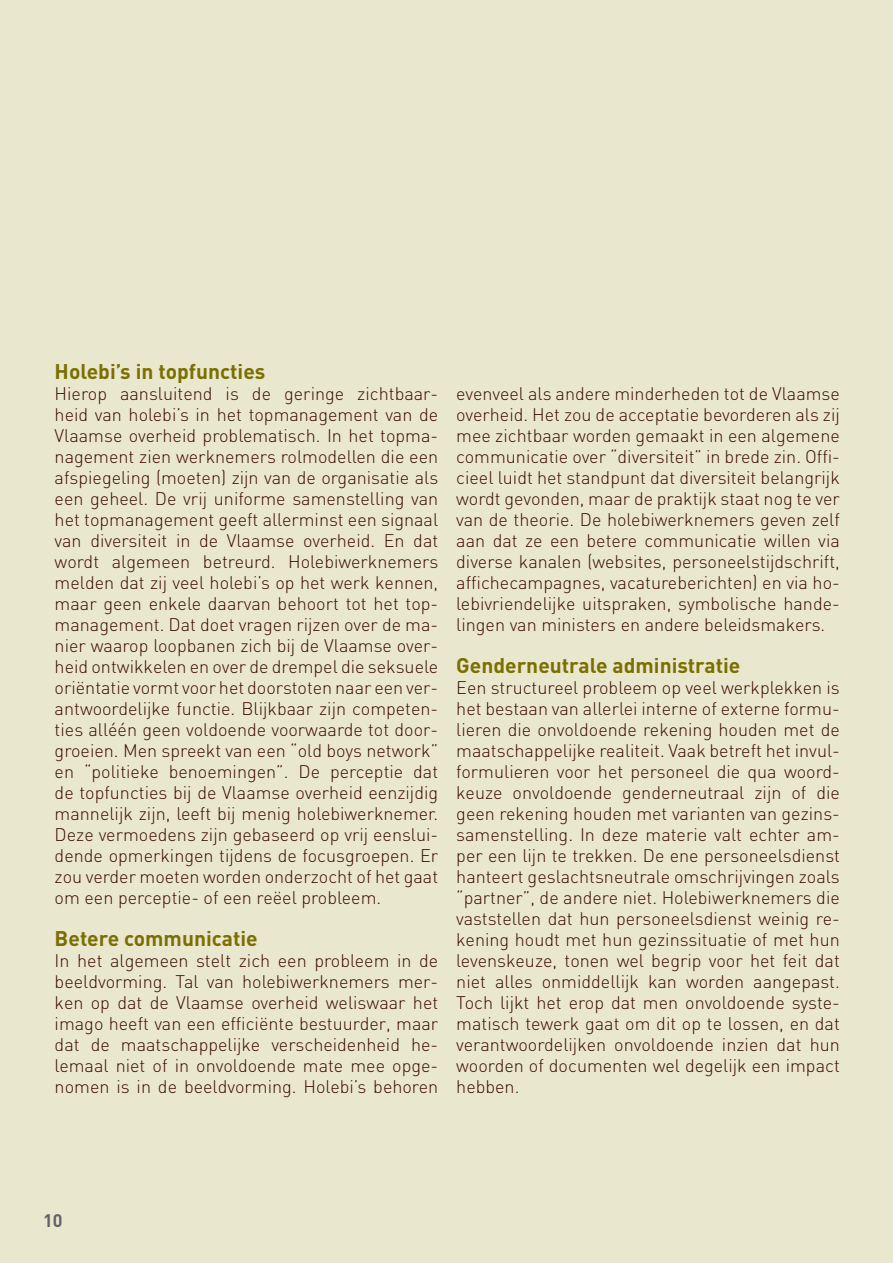
<style>
.page{position:relative;width:893px;height:1263px;background:#eae7cf}
.page>*{position:absolute;margin:0;border:0;box-sizing:border-box;transform-origin:0 0}
.t1{font:700 21px "DIN";color:#7a6f00}
.t2{font:300 18px/21px "DIN";color:#3b0d00;text-align:justify}
.t3{font:700 18px "DIN";color:#636366}
</style>
<div class="page">
<p class="t1" style="left:55px;top:357px;width:212px">Holebi’s in topfuncties</p>
<p class="t2" style="left:55px;top:382px;width:385px">Hierop aansluitend is de geringe zichtbaar&shy;heid van holebi’s in het topmanagement van de Vlaamse overheid problematisch. In het topma&shy;nagement zien werknemers rolmodellen die een afspiegeling (moeten) zijn van de organisatie als een geheel. De vrij uniforme samenstelling van het topmanagement geeft allerminst een signaal van diversiteit in de Vlaamse overheid. En dat wordt algemeen betreurd. Holebiwerknemers melden dat zij veel holebi’s op het werk kennen, maar geen enkele daarvan behoort tot het top&shy;management. Dat doet vragen rijzen over de ma&shy;nier waarop loopbanen zich bij de Vlaamse over&shy;heid ontwikkelen en over de drempel die seksuele oriëntatie vormt voor het doorstoten naar een ver&shy;antwoordelijke functie. Blijkbaar zijn competen&shy;ties alléén geen voldoende voorwaarde tot door&shy;groeien. Men spreekt van een “old boys network” en “politieke benoemingen”. De perceptie dat de topfuncties bij de Vlaamse overheid eenzijdig mannelijk zijn, leeft bij menig holebiwerknemer.<br>Deze vermoedens zijn gebaseerd op vrij eenslui&shy;dende opmerkingen tijdens de focusgroepen. Er zou verder moeten worden onderzocht of het gaat om een perceptie- of een reëel probleem.</p>
<p class="t1" style="left:55px;top:924px;width:205px">Betere communicatie</p>
<p class="t2" style="left:55px;top:949px;width:385px">In het algemeen stelt zich een probleem in de beeldvorming. Tal van holebiwerknemers mer&shy;ken op dat de Vlaamse overheid weliswaar het imago heeft van een efficiënte bestuurder, maar dat de maatschappelijke verscheidenheid he&shy;lemaal niet of in onvoldoende mate mee opge&shy;nomen is in de beeldvorming. Holebi’s behoren</p>
<p class="t2" style="left:456px;top:383px;width:385px">evenveel als andere minderheden tot de Vlaamse overheid. Het zou de acceptatie bevorderen als zij mee zichtbaar worden gemaakt in een algemene communicatie over “diversiteit” in brede zin. Offi&shy;cieel luidt het standpunt dat diversiteit belangrijk wordt gevonden, maar de praktijk staat nog te ver van de theorie. De holebiwerknemers geven zelf aan dat ze een betere communicatie willen via diverse kanalen (websites, personeelstijdschrift, affichecampagnes, vacatureberichten) en via ho&shy;lebivriendelijke uitspraken, symbolische hande&shy;lingen van ministers en andere beleidsmakers.</p>
<p class="t1" style="left:456px;top:651px;width:286px">Genderneutrale administratie</p>
<p class="t2" style="left:456px;top:676px;width:385px">Een structureel probleem op veel werkplekken is het bestaan van allerlei interne of externe formu&shy;lieren die onvoldoende rekening houden met de maatschappelijke realiteit. Vaak betreft het invul&shy;formulieren voor het personeel die qua woord&shy;keuze onvoldoende genderneutraal zijn of die geen rekening houden met varianten van gezins&shy;samenstelling. In deze materie valt echter am&shy;per een lijn te trekken. De ene personeelsdienst hanteert geslachtsneutrale omschrijvingen zoals “partner”, de andere niet. Holebiwerknemers die vaststellen dat hun personeelsdienst weinig re&shy;kening houdt met hun gezinssituatie of met hun levenskeuze, tonen wel begrip voor het feit dat niet alles onmiddellijk kan worden aangepast.<br>Toch lijkt het erop dat men onvoldoende syste&shy;matisch tewerk gaat om dit op te lossen, en dat verantwoordelijken onvoldoende inzien dat hun woorden of documenten wel degelijk een impact hebben.</p>
<p class="t3" style="left:43px;top:1209px;width:21px">10</p>
</div>
